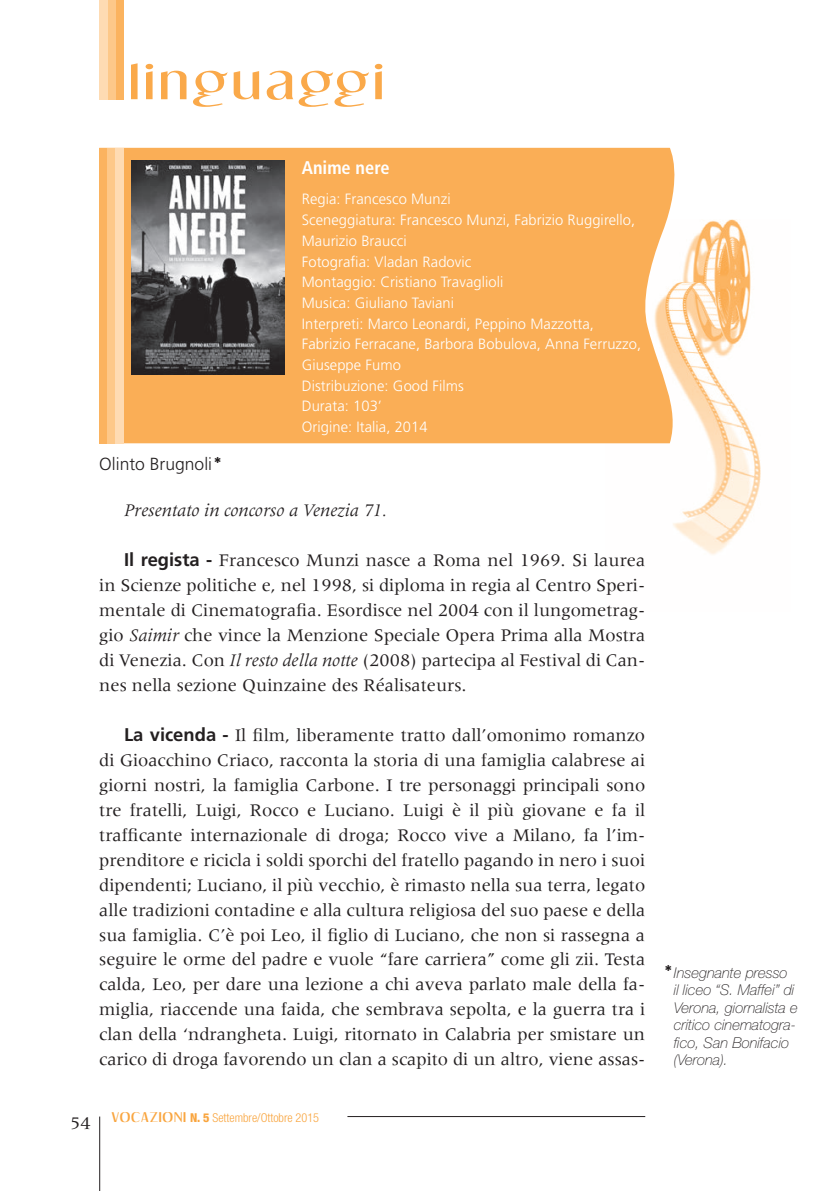
<style>
.page{position:relative;width:819px;height:1191px;background:#fff}
.page>*{position:absolute;margin:0;border:0;box-sizing:border-box;transform-origin:0 0}
.t1{font:41.65px "Dream Orphans";letter-spacing:.075em;color:#faa94a;scale:1.42 1}
.t2{font:18.38px/24.8px "Meridien LT Std";color:#231f20;text-align:justify}
.t3{font:italic 18.38px "Meridien LT Std";color:#231f20}
.t4{font:700 condensed 18.38px "Frutiger LT Std";color:#fff}
.t5{font:300 17.5px "Frutiger LT Std";color:#231f20}
.t6{font:300 14.88px/20.7px "Frutiger LT Std";letter-spacing:.005em;color:#fff}
.t7{font:italic 100 14.88px/17.5px "Helvetica Neue LT Std";color:#231f20}
.t8{font:300 condensed 12.25px "Helvetica Neue LT Std";color:#f9a53f}
.s1{font-family:"Frutiger LT Std";font-weight:700}
.s2{font-style:italic}
.s3{font-family:"Meridien LT Std";font-weight:400;font-stretch:normal;font-size:18.38px;color:#231f20}
.s4{font-family:"Dream Orphans";font-weight:400;font-stretch:normal;font-size:11.72px}
.s5{font-weight:800}
</style>
<div class="page">
<hr style="left:99px;top:1116px;width:1px;height:75px;background:#231f20">
<hr style="left:347px;top:1116px;width:298px;height:1px;background:#231f20">
<div style="left:116px;top:0;width:8px;height:99px;background:#fbb35f"></div>
<div style="left:107px;top:0;width:9px;height:99px;background:#fdc889"></div>
<div style="left:99px;top:0;width:9px;height:99px;background:#fedbb3"></div>
<img style="left:605px;top:219px;width:156px;height:336px">
<div style="left:124px;top:148px;width:560px;height:295px;background:#faae56"></div>
<div style="left:99px;top:148px;width:9px;height:295px;background:#fbb35f"></div>
<div style="left:107px;top:148px;width:9px;height:295px;background:#fdc889"></div>
<div style="left:116px;top:148px;width:8px;height:295px;background:#fedbb3"></div>
<img style="left:131px;top:160px;width:153px;height:214px">
<h1 class="t1" style="left:129px;top:56px;width:181px">LINGUAGGI</h1>
<p class="t5" style="left:99px;top:454px;width:114px">Olinto Brugnoli</p>
<p class="t4" style="left:302px;top:156px;width:89px">Anime nere</p>
<p class="t6" style="left:302px;top:189px;width:341px">Regia: Francesco Munzi<br>Sceneggiatura: Francesco Munzi, Fabrizio Ruggirello,<br>Maurizio Braucci<br>Fotografia: Vladan Radovic<br>Montaggio: Cristiano Travaglioli<br>Musica: Giuliano Taviani<br>Interpreti: Marco Leonardi, Peppino Mazzotta,<br>Fabrizio Ferracane, Barbora Bobulova, Anna Ferruzzo,<br>Giuseppe Fumo<br>Distribuzione: Good Films<br>Durata: 103’<br>Origine: Italia, 2014</p>
<p class="t3" style="left:124px;top:500px;width:264px">Presentato in concorso a Venezia 71.</p>
<p class="t2" style="left:99px;top:548px;width:547px;text-indent:25px"><span class="s1">Il regista -</span> Francesco Munzi nasce a Roma nel 1969. Si laurea in Scienze politiche e, nel 1998, si diploma in regia al Centro Speri&shy;mentale di Cinematografia. Esordisce nel 2004 con il lungometrag&shy;gio <span class="s2">Saimir</span> che vince la Menzione Speciale Opera Prima alla Mostra di Venezia. Con <span class="s2">Il resto della notte</span> (2008) partecipa al Festival di Can&shy;nes nella sezione Quinzaine des Réalisateurs.</p>
<p class="t2" style="left:99px;top:723px;width:547px;text-indent:25px"><span class="s1">La vicenda -</span> Il film, liberamente tratto dall’omonimo romanzo di Gioacchino Criaco, racconta la storia di una famiglia calabrese ai giorni nostri, la famiglia Carbone. I tre personaggi principali sono tre fratelli, Luigi, Rocco e Luciano. Luigi è il più giovane e fa il trafficante internazionale di droga; Rocco vive a Milano, fa l’im&shy;prenditore e ricicla i soldi sporchi del fratello pagando in nero i suoi dipendenti; Luciano, il più vecchio, è rimasto nella sua terra, legato alle tradizioni contadine e alla cultura religiosa del suo paese e della sua famiglia. C’è poi Leo, il figlio di Luciano, che non si rassegna a seguire le orme del padre e vuole “fare carriera” come gli zii. Testa calda, Leo, per dare una lezione a chi aveva parlato male della fa&shy;miglia, riaccende una faida, che sembrava sepolta, e la guerra tra i clan della ‘ndrangheta. Luigi, ritornato in Calabria per smistare un carico di droga favorendo un clan a scapito di un altro, viene assas-</p>
<p class="t8" style="left:70px;top:1110px;width:250px"><span class="s3">54</span> <span class="s4">VOCAZIONI</span> <span class="s5">N. 5</span> Settembre/Ottobre 2015</p>
<p class="t7" style="left:673px;top:963px;width:125px">Insegnante presso<br>il liceo “S. Maffei” di<br>Verona, giornalista e critico cinematogra&shy;fico, San Bonifacio (Verona).</p>
</div>
